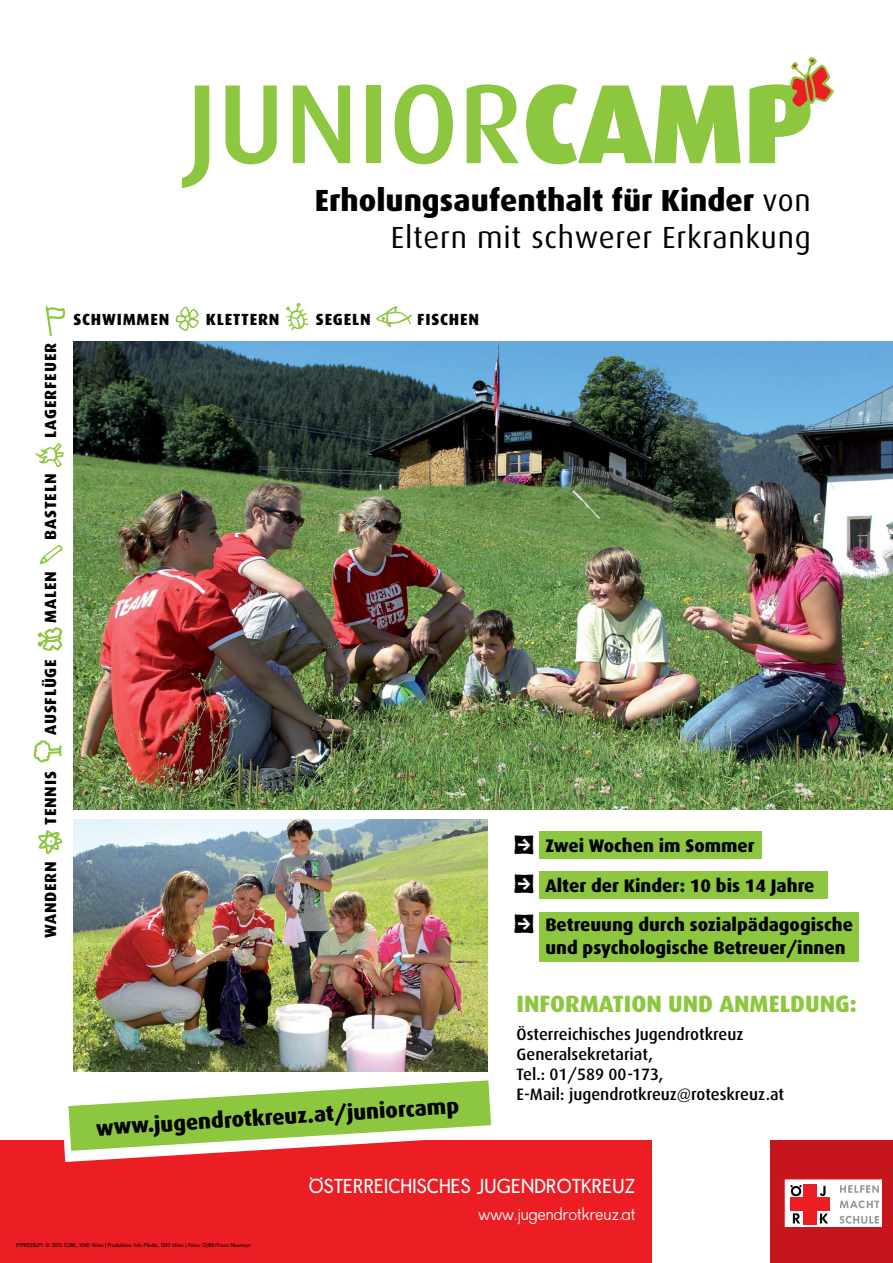
<style>
.page{position:relative;width:893px;height:1263px;background:#fff}
.page>*{position:absolute;margin:0;border:0;box-sizing:border-box;transform-origin:0 0}
.t1{font:500 112.8px "Dax";color:#8dc63f}
.t2{font:30.6px/36.7px "Dax";letter-spacing:.025em;color:#000;text-align:right}
.t3{font:800 23.62px "Dax";color:#8dc63f}
.t4{font:800 21.6px "Dax";color:#000}
.t5{font:20.02px "ORK Regular";letter-spacing:.01em;color:#fff}
.t6{font:800 18.15px/39.5px "Dax";color:#000}
.t7{font:17.92px "ORK Light";color:#fff}
.t8{font:500 16.5px/19.8px "Dax";color:#000}
.t9{font:800 16.12px "Dax";letter-spacing:.05em;color:#000}
.t10{font:5.62px "ORK Regular";color:#000}
.s1{font-weight:900}
.s2{font-weight:800}
.s3{font-family:"Kosmik Glyphs";font-weight:400;font-size:37.5px}
</style>
<div class="page">
<div style="left:0;top:1141px;width:651px;height:122px;background:#ed1d24"></div>
<div style="left:771px;top:1141px;width:122px;height:122px;background:#c4161c"></div>
<svg style="left:784px;top:1179px;width:97px;height:47px;background:#e6b8b9"></svg>
<img style="left:73px;top:342px;width:820px;height:468px">
<svg style="left:286px;top:303px;width:23px;height:27px"></svg>
<svg style="left:45px;top:306px;width:20px;height:31px"></svg>
<div style="left:539px;top:832px;width:222px;height:27px;background:#8dc63f"></div>
<div style="left:539px;top:872px;width:289px;height:27px;background:#8dc63f"></div>
<div style="left:539px;top:912px;width:319px;height:49px;background:#8dc63f"></div>
<img style="left:73px;top:819px;width:415px;height:252px">
<svg style="left:176px;top:307px;width:23px;height:24px"></svg>
<svg style="left:38px;top:627px;width:24px;height:24px"></svg>
<svg style="left:38px;top:830px;width:25px;height:24px"></svg>
<svg style="left:376px;top:306px;width:36px;height:21px"></svg>
<svg style="left:35px;top:443px;width:29px;height:24px"></svg>
<svg style="left:40px;top:545px;width:23px;height:19px"></svg>
<svg style="left:33px;top:740px;width:29px;height:23px"></svg>
<svg style="left:63px;top:1080px;width:428px;height:82px"></svg>
<svg style="left:790px;top:57px;width:44px;height:52px"></svg>
<h1 class="t1" style="left:187px;top:61px;width:628px">Junior<span class="s1">Camp</span></h1>
<h2 class="t2" style="left:315px;top:183px;width:498px"><span class="s2">Erholungsaufenthalt für Kinder</span> von<br>Eltern mit schwerer Erkrankung</h2>
<p class="t9" style="left:41px;top:437px;width:96px;rotate:-90deg">Lagerfeuer</p>
<p class="t9" style="left:41px;top:540px;width:68px;rotate:-90deg">Basteln</p>
<p class="t9" style="left:41px;top:623px;width:53px;rotate:-90deg">Malen</p>
<p class="t9" style="left:41px;top:735px;width:77px;rotate:-90deg">Ausflüge</p>
<p class="t9" style="left:41px;top:825px;width:55px;rotate:-90deg">Tennis</p>
<p class="t9" style="left:41px;top:938px;width:79px;rotate:-90deg">Wandern</p>
<p class="t9" style="left:73px;top:310px;width:98px">Schwimmen</p>
<p class="t9" style="left:206px;top:310px;width:75px">Klettern</p>
<p class="t9" style="left:316px;top:310px;width:56px">Segeln</p>
<p class="t9" style="left:417px;top:310px;width:64px">Fischen</p>
<p class="t4" style="left:95px;top:1114px;width:365px;rotate:-3deg">www.jugendrotkreuz.at/juniorcamp</p>
<p class="t6" style="left:513px;top:826px;width:341px"><span class="s3">2</span> Zwei Wochen im Sommer<br><span class="s3">2</span> Alter der Kinder: 10 bis 14 Jahre<br><span class="s3">2</span> Betreuung durch sozialpädagogische</p>
<p class="t6" style="left:545px;top:928px;width:302px">und psychologische Betreuer/innen</p>
<h3 class="t3" style="left:517px;top:991px;width:342px">Information und Anmeldung:</h3>
<p class="t8" style="left:517px;top:1025px;width:269px">Österreichisches Jugendrotkreuz<br>Generalsekretariat,<br>Tel.: 01/589 00-173,<br>E-Mail: jugendrotkreuz@roteskreuz.at</p>
<p class="t5" style="left:309px;top:1174px;width:328px">ÖSTERREICHISCHES JUGENDROTKREUZ</p>
<p class="t7" style="left:479px;top:1203px;width:158px">www.jugendrotkreuz.at</p>
<p class="t10" style="left:16px;top:1242px;width:12px">Impressu</p>
<p class="t10" style="left:39px;top:1242px;width:214px">m: © 2013 ÖJRK, 1040 Wien | Produktion: Info-Media, 1010 Wien | Fotos: ÖJRK/Franz Neumayr</p>
</div>
